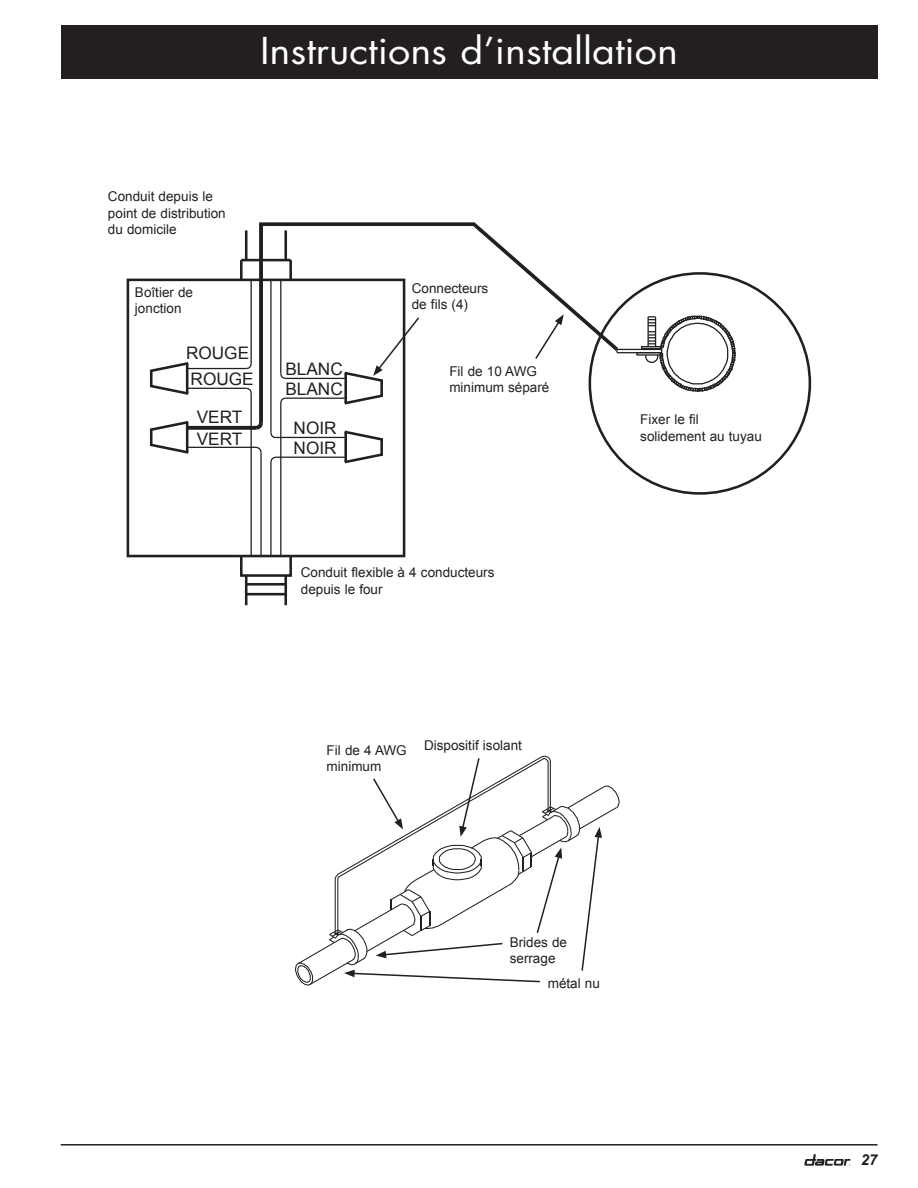
<style>
.page{position:relative;width:918px;height:1188px;background:#fff}
.page>*{position:absolute;margin:0;border:0;box-sizing:border-box;transform-origin:0 0}
.t1{font:36px "Futura Std";color:#fff;scale:1.1 1}
.t2{font:17.25px/20.2px "Arial";color:#231f20}
.t3{font:italic 700 15px "Arial";color:#231f20}
.t4{font:13.5px/16.2px "Arial";color:#231f20}
</style>
<div class="page">
<svg style="left:804px;top:1154px;width:46px;height:12px"></svg>
<hr style="left:61px;top:1144px;width:817px;height:2px;background:#231f20">
<div style="left:616px;top:349px;width:46px;height:4px;border:1px solid #231f20"></div>
<div style="left:641px;top:346px;width:21px;height:3px;border:1px solid #231f20"></div>
<svg style="left:645px;top:315px;width:91px;height:77px"></svg>
<div style="left:636px;top:352px;width:26px;height:4px;border:1px solid #231f20"></div>
<hr style="left:246px;top:593px;width:40px;height:2px;background:#231f20">
<hr style="left:246px;top:583px;width:40px;height:3px;background:#231f20">
<hr style="left:251px;top:280px;width:1px;height:84px;background:#231f20">
<hr style="left:280px;top:280px;width:1px;height:93px;background:#231f20">
<svg style="left:245px;top:362px;width:7px;height:8px"></svg>
<hr style="left:289px;top:260px;width:3px;height:20px;background:#231f20">
<hr style="left:241px;top:259px;width:50px;height:2px;background:#231f20">
<hr style="left:240px;top:260px;width:3px;height:20px;background:#231f20">
<svg style="left:149px;top:362px;width:42px;height:12px"></svg>
<hr style="left:187px;top:368px;width:59px;height:1px;background:#231f20">
<svg style="left:255px;top:446px;width:7px;height:7px"></svg>
<svg style="left:270px;top:456px;width:7px;height:6px"></svg>
<svg style="left:252px;top:423px;width:25px;height:16px"></svg>
<svg style="left:280px;top:397px;width:7px;height:8px"></svg>
<svg style="left:245px;top:387px;width:7px;height:8px"></svg>
<svg style="left:149px;top:383px;width:42px;height:12px"></svg>
<hr style="left:187px;top:388px;width:59px;height:1px;background:#231f20">
<svg style="left:191px;top:426px;width:65px;height:4px"></svg>
<hr style="left:187px;top:447px;width:69px;height:1px;background:#231f20">
<svg style="left:259px;top:226px;width:4px;height:197px"></svg>
<hr style="left:270px;top:280px;width:2px;height:153px;background:#231f20">
<svg style="left:280px;top:372px;width:7px;height:8px"></svg>
<hr style="left:186px;top:364px;width:2px;height:29px;background:#231f20">
<hr style="left:150px;top:370px;width:3px;height:17px;background:#231f20">
<svg style="left:149px;top:421px;width:42px;height:12px"></svg>
<svg style="left:149px;top:442px;width:42px;height:12px"></svg>
<hr style="left:186px;top:422px;width:2px;height:30px;background:#231f20">
<hr style="left:150px;top:429px;width:3px;height:17px;background:#231f20">
<svg style="left:342px;top:453px;width:41px;height:11px"></svg>
<svg style="left:342px;top:430px;width:41px;height:11px"></svg>
<hr style="left:344px;top:432px;width:3px;height:30px;background:#231f20">
<hr style="left:380px;top:439px;width:3px;height:16px;background:#231f20">
<svg style="left:342px;top:394px;width:40px;height:11px"></svg>
<hr style="left:344px;top:373px;width:3px;height:30px;background:#231f20">
<hr style="left:380px;top:380px;width:3px;height:17px;background:#231f20">
<hr style="left:276px;top:457px;width:69px;height:1px;background:#231f20">
<hr style="left:276px;top:437px;width:69px;height:1px;background:#231f20">
<hr style="left:286px;top:398px;width:59px;height:1px;background:#231f20">
<hr style="left:286px;top:378px;width:59px;height:1px;background:#231f20">
<hr style="left:284px;top:576px;width:3px;height:29px;background:#231f20">
<hr style="left:245px;top:576px;width:3px;height:29px;background:#231f20">
<div style="left:240px;top:555px;width:52px;height:22px;border:3px solid #231f20"></div>
<hr style="left:280px;top:403px;width:1px;height:153px;background:#231f20">
<hr style="left:270px;top:462px;width:2px;height:94px;background:#231f20">
<hr style="left:260px;top:453px;width:2px;height:103px;background:#231f20">
<hr style="left:251px;top:393px;width:1px;height:163px;background:#231f20">
<hr style="left:284px;top:230px;width:3px;height:30px;background:#231f20">
<hr style="left:245px;top:230px;width:3px;height:30px;background:#231f20">
<div style="left:127px;top:279px;width:278px;height:278px;border:3px solid #231f20"></div>
<svg style="left:259px;top:222px;width:209px;height:4px"></svg>
<svg style="left:342px;top:316px;width:77px;height:68px"></svg>
<svg style="left:468px;top:222px;width:154px;height:139px"></svg>
<svg style="left:295px;top:756px;width:325px;height:230px"></svg>
<div style="left:61px;top:25px;width:817px;height:54px;background:#231f20"></div>
<h1 class="t1" style="left:260px;top:28px;width:381px">Instructions d’installation</h1>
<p class="t4" style="left:108px;top:189px;width:119px">Conduit depuis le point de distribution du domicile</p>
<p class="t4" style="left:135px;top:284px;width:60px">Boîtier de jonction</p>
<p class="t2" style="left:186px;top:343px;width:65px">ROUGE</p>
<p class="t2" style="left:191px;top:369px;width:65px">ROUGE</p>
<p class="t2" style="left:197px;top:407px;width:47px">VERT</p>
<p class="t2" style="left:197px;top:429px;width:47px">VERT</p>
<p class="t2" style="left:285px;top:359px;width:59px">BLANC<br>BLANC</p>
<p class="t2" style="left:294px;top:418px;width:45px">NOIR</p>
<p class="t2" style="left:294px;top:438px;width:45px">NOIR</p>
<p class="t4" style="left:412px;top:281px;width:78px">Connecteurs de fils (4)</p>
<p class="t4" style="left:449px;top:363px;width:102px">Fil de 10 AWG minimum séparé</p>
<p class="t4" style="left:301px;top:565px;width:195px">Conduit flexible à 4 conducteurs depuis le four</p>
<p class="t4" style="left:640px;top:412px;width:123px">Fixer le fil solidement au tuyau</p>
<p class="t4" style="left:327px;top:742px;width:82px">Fil de 4 AWG minimum</p>
<p class="t4" style="left:424px;top:738px;width:99px">Dispositif isolant</p>
<p class="t4" style="left:510px;top:935px;width:59px">Brides de serrage</p>
<p class="t4" style="left:548px;top:975px;width:54px">métal nu</p>
<p class="t3" style="left:861px;top:1150px;width:18px">27</p>
</div>
